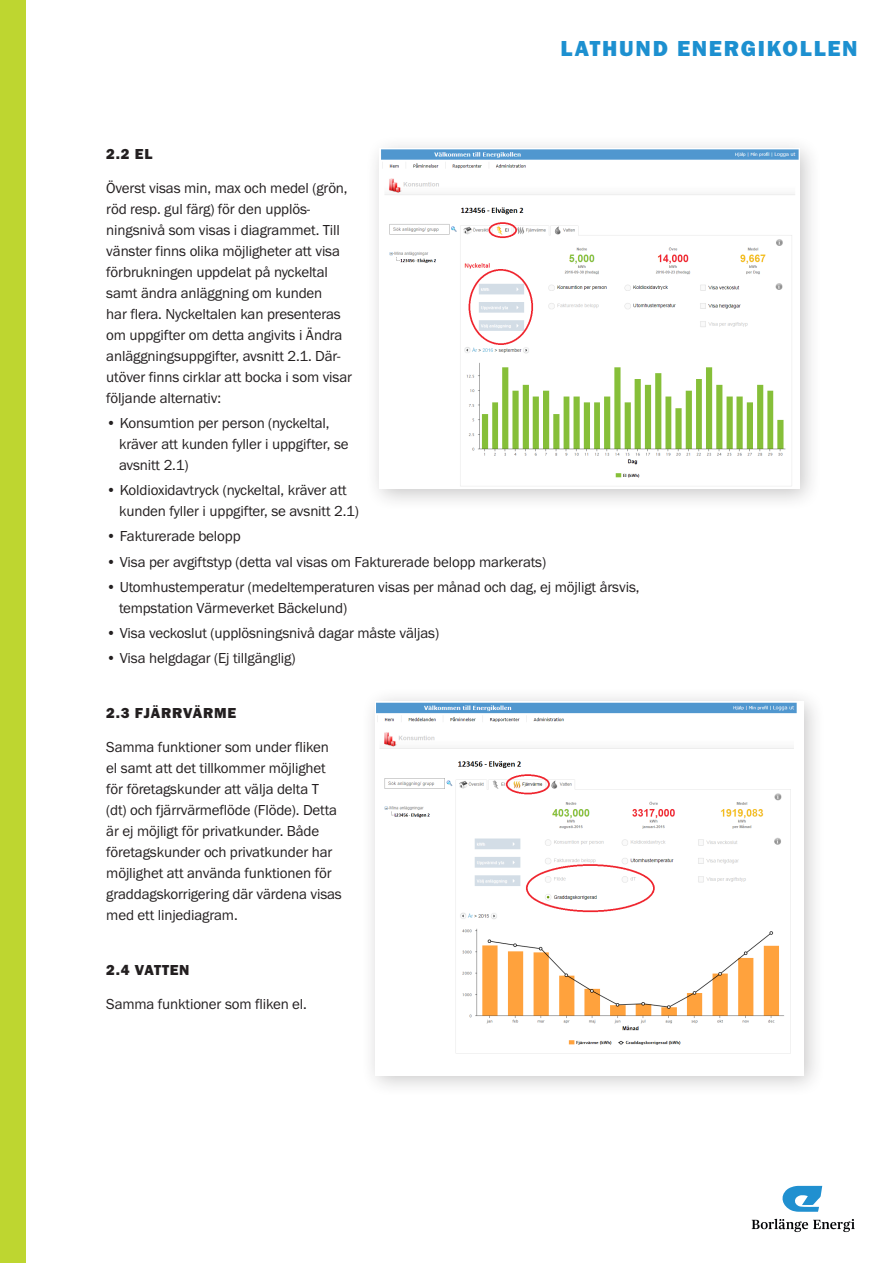
<style>
.page{position:relative;width:893px;height:1263px;background:#fff}
.page>*{position:absolute;margin:0;border:0;box-sizing:border-box;transform-origin:0 0}
.Bröd_small{font:800 22.5px "Franklin Gothic EF";letter-spacing:.075em;color:#1d90d0}
.Bröd{font:15px/21px "Franklin Gothic EF";letter-spacing:-.01em;color:#231f20}
.Bullet_list{font:15px/21px "Franklin Gothic EF";letter-spacing:-.01em;color:#231f20}
.Mellis_2{font:800 15px "Franklin Gothic EF";letter-spacing:.05em;color:#231f20}
</style>
<div class="page">
<svg style="left:752px;top:1219px;width:103px;height:13px"></svg>
<svg style="left:782px;top:1186px;width:40px;height:26px"></svg>
<div style="left:0;top:0;width:26px;height:1263px;background:#bed630"></div>
<div style="left:365px;top:134px;width:458px;height:377px;background:#231f20;opacity:.25"></div>
<img style="left:379px;top:149px;width:420px;height:339px">
<div style="left:361px;top:687px;width:465px;height:411px;background:#231f20;opacity:.25"></div>
<img style="left:375px;top:702px;width:428px;height:373px">
<p class="Bröd_small" style="left:560px;top:35px;width:299px">LATHUND ENERGIKOLLEN</p>
<p class="Mellis_2" style="left:106px;top:145px;width:48px">2.2 EL</p>
<p class="Bröd" style="left:106px;top:177px;width:247px">Överst visas min, max och medel (grön, röd resp. gul färg) för den upplös&shy;ningsnivå som visas i diagrammet. Till vänster finns olika möjligheter att visa förbrukningen uppdelat på nyckeltal samt ändra anläggning om kunden<br>har flera. Nyckeltalen kan presenteras om uppgifter om detta angivits i Ändra anläggningsuppgifter, avsnitt 2.1. Där&shy;utöver finns cirklar att bocka i som visar följande alternativ:</p>
<p class="Bullet_list" style="left:119px;top:413px;width:231px;text-indent:-13px">• Konsumtion per person (nyckeltal, kräver att kunden fyller i uppgifter, se avsnitt 2.1)</p>
<p class="Bullet_list" style="left:119px;top:480px;width:241px;text-indent:-13px">• Koldioxidavtryck (nyckeltal, kräver att kunden fyller i uppgifter, se avsnitt 2.1)</p>
<p class="Bullet_list" style="left:106px;top:526px;width:136px">• Fakturerade belopp</p>
<p class="Bullet_list" style="left:106px;top:551px;width:441px">• Visa per avgiftstyp (detta val visas om Fakturerade belopp markerats)</p>
<p class="Bullet_list" style="left:119px;top:577px;width:522px;text-indent:-13px">• Utomhustemperatur (medeltemperaturen visas per månad och dag, ej möjligt årsvis, tempstation Värmeverket Bäckelund)</p>
<p class="Bullet_list" style="left:106px;top:623px;width:334px">• Visa veckoslut (upplösningsnivå dagar måste väljas)</p>
<p class="Bullet_list" style="left:106px;top:648px;width:191px">• Visa helgdagar (Ej tillgänglig)</p>
<p class="Mellis_2" style="left:106px;top:705px;width:132px">2.3 FJÄRRVÄRME</p>
<p class="Bröd" style="left:106px;top:737px;width:237px">Samma funktioner som under fliken el samt att det tillkommer möjlighet för företagskunder att välja delta T (dt) och fjärrvärmeflöde (Flöde). Detta är ej möjligt för privatkunder. Både företagskunder och privatkunder har möjlighet att använda funktionen för graddagskorrigering där värdena visas med ett linjediagram.</p>
<p class="Mellis_2" style="left:106px;top:962px;width:85px">2.4 VATTEN</p>
<p class="Bröd" style="left:106px;top:994px;width:202px">Samma funktioner som fliken el.</p>
</div>
